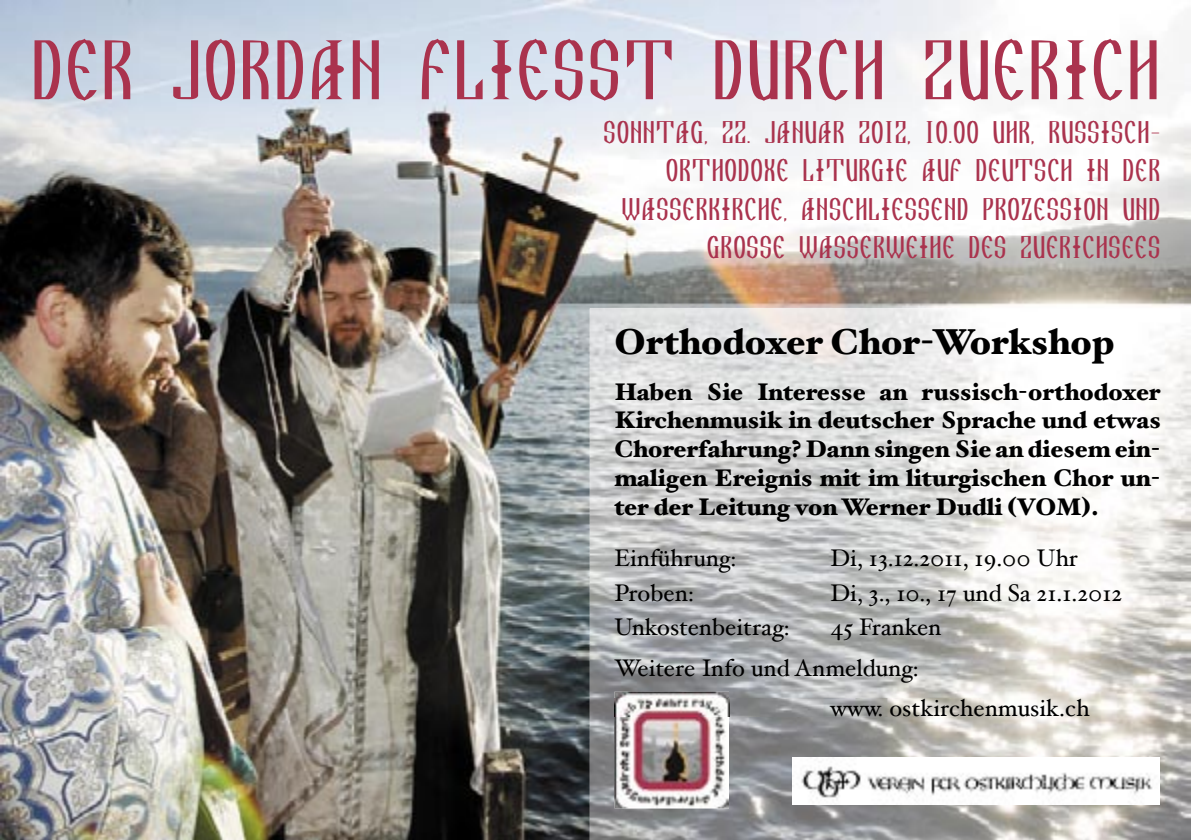
<style>
.page{position:relative;width:1191px;height:840px;background:#fff}
.page>*{position:absolute;margin:0;border:0;box-sizing:border-box;transform-origin:0 0}
.t1{font:86px "Ikon Write";color:#aa334e;scale:1.04 1}
.t2{font:900 36px "Hoefler Text";color:#000}
.t3{font:32px/38.4px "Ikon Write";color:#aa334e;text-align:right}
.t4{font:900 24px/28.8px "Hoefler Text";color:#000;text-align:justify}
.t5{font:24px "Hoefler Text";color:#000}
</style>
<div class="page">
<img style="left:0;top:0;width:1191px;height:839px">
<img style="left:590px;top:308px;width:601px;height:531px">
<img style="left:729px;top:698px;width:254px;height:18px">
<img style="left:793px;top:757px;width:366px;height:47px">
<img style="left:614px;top:691px;width:115px;height:116px">
<img style="left:614px;top:698px;width:115px;height:18px">
<h1 class="t1" style="left:30px;top:30px;width:1089px">DER JORDAN FLIESST DURCH ZUERICH</h1>
<h3 class="t3" style="left:603px;top:114px;width:559px">SONNTAG, 22. JANUAR 2012, 10.00 UHR, RUSSISCH-ORTHODOXE LITURGIE AUF DEUTSCH IN DER WASSERKIRCHE, ANSCHLIESSEND PROZESSION UND GROSSE WASSERWEIHE DES ZUERICHSEES</h3>
<h2 class="t2" style="left:614px;top:320px;width:501px">Orthodoxer Chor-Workshop</h2>
<p class="t4" style="left:614px;top:376px;width:548px">Haben Sie Interesse an russisch-orthodoxer Kirchenmusik in deutscher Sprache und etwas Chorerfahrung? Dann singen Sie an diesem ein&shy;maligen Ereignis mit im liturgischen Chor un&shy;ter der Leitung von Werner Dudli (VOM).</p>
<p class="t5" style="left:614px;top:543px;width:123px">Einführung:</p>
<p class="t5" style="left:830px;top:543px;width:249px">Di, 13.12.2011, 19.00 Uhr</p>
<p class="t5" style="left:614px;top:578px;width:81px">Proben:</p>
<p class="t5" style="left:830px;top:578px;width:293px">Di, 3., 10., 17 und Sa 21.1.2012</p>
<p class="t5" style="left:614px;top:612px;width:177px">Unkostenbeitrag:</p>
<p class="t5" style="left:830px;top:612px;width:112px">45 Franken</p>
<p class="t5" style="left:614px;top:653px;width:306px">Weitere Info und Anmeldung:</p>
<p class="t5" style="left:830px;top:693px;width:261px">www. ostkirchenmusik.ch</p>
</div>
